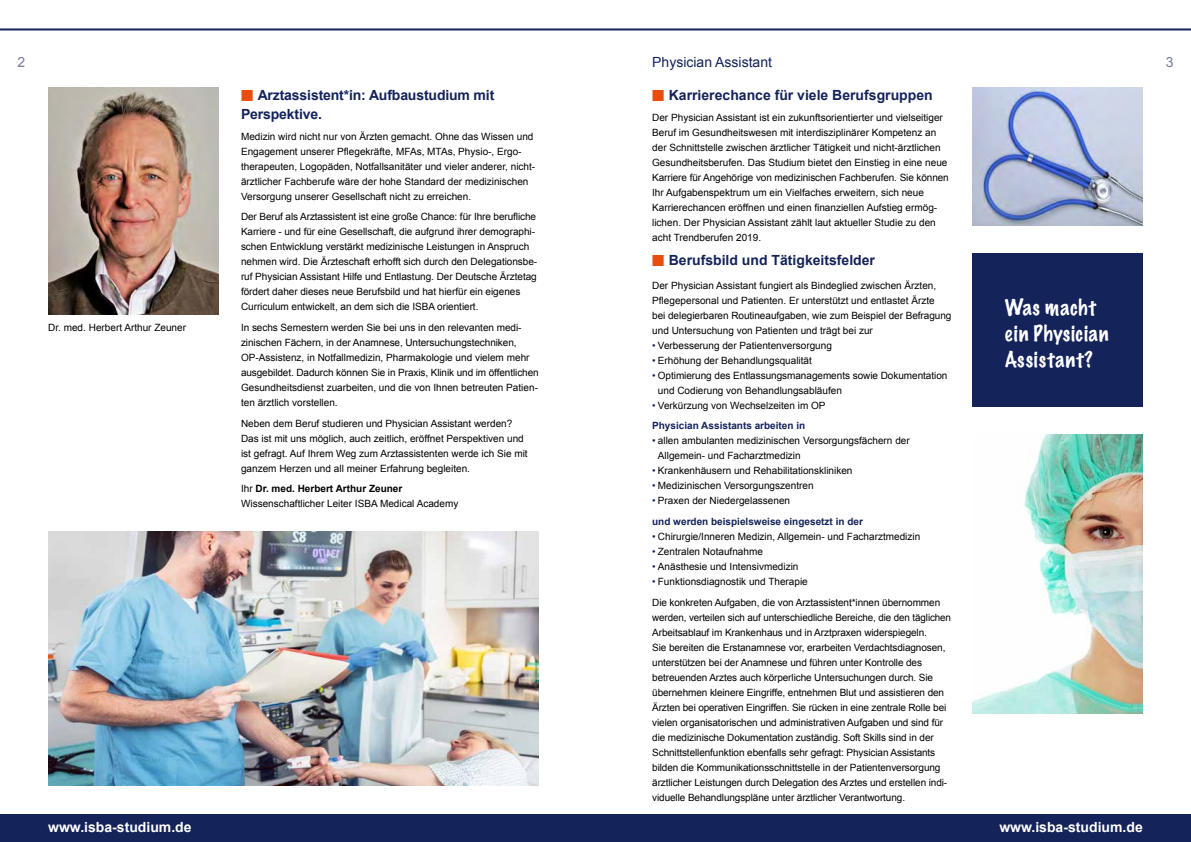
<style>
.page{position:relative;width:1191px;height:842px;background:#fff}
.page>*{position:absolute;margin:0;border:0;box-sizing:border-box;transform-origin:0 0}
.t1{font:100 20px/26px "Marker Felt";letter-spacing:.04em;color:#fff}
.t2{font:700 14px/19px "Arial";color:#14235a}
.t3{font:700 14px "Arial";color:#fff}
.t4{font:14px "Arial";color:#14235a}
.t5{font:14px "Arial";color:#777aa4}
.t6{font:10px/15px "Arial";color:#000}
.t7{font:700 10px/20.7px "Arial";color:#14235a}
.s1{color:#e94e0f}
.s2{font-weight:700}
.s3{color:#14235a}
.s4{font-weight:700;color:#14235a}
.s5{font-weight:400}
.s6{font-weight:400;color:#000}
</style>
<div class="page">
<hr style="left:0;top:28px;width:1191px;height:2px;background:#14235a">
<div style="left:0;top:814px;width:1191px;height:28px;background:#14235a"></div>
<img style="left:48px;top:531px;width:491px;height:254px">
<img style="left:48px;top:88px;width:170px;height:227px">
<img style="left:972px;top:434px;width:170px;height:280px">
<div style="left:972px;top:253px;width:170px;height:153px;background:#14235a"></div>
<img style="left:972px;top:88px;width:170px;height:137px">
<h2 class="t4" style="left:652px;top:53px;width:121px">Physician Assistant</h2>
<h2 class="t5" style="left:17px;top:53px;width:9px">2</h2>
<h2 class="t5" style="left:1166px;top:53px;width:9px">3</h2>
<p class="t6" style="left:48px;top:320px;width:139px">Dr. med. Herbert Arthur Zeuner</p>
<h2 class="t2" style="left:241px;top:86px;width:255px"><span class="s1">■</span> Arztassistent*in: Aufbaustudium mit<br>Perspektive.</h2>
<p class="t6" style="left:241px;top:129px;width:296px">Medizin wird nicht nur von Ärzten gemacht. Ohne das Wissen und Engagement unserer Pflegekräfte, MFAs, MTAs, Physio-, Ergo&shy;therapeuten, Logopäden, Notfallsanitäter und vieler anderer, nicht&shy;ärztlicher Fachberufe wäre der hohe Standard der medizinischen Versorgung unserer Gesellschaft nicht zu erreichen.</p>
<p class="t6" style="left:241px;top:209px;width:298px">Der Beruf als Arztassistent ist eine große Chance: für Ihre berufliche Karriere - und für eine Gesellschaft, die aufgrund ihrer demographi&shy;schen Entwicklung verstärkt medizinische Leistungen in Anspruch nehmen wird. Die Ärzteschaft erhofft sich durch den Delegationsbe&shy;ruf Physician Assistant Hilfe und Entlastung. Der Deutsche Ärztetag fördert daher dieses neue Berufsbild und hat hierfür ein eigenes Curriculum entwickelt, an dem sich die ISBA orientiert.</p>
<p class="t6" style="left:241px;top:320px;width:299px">In sechs Semestern werden Sie bei uns in den relevanten medi&shy;zinischen Fächern, in der Anamnese, Untersuchungstechniken, OP-Assistenz, in Notfallmedizin, Pharmakologie und vielem mehr ausgebildet. Dadurch können Sie in Praxis, Klinik und im öffentlichen Gesundheitsdienst zuarbeiten, und die von Ihnen betreuten Patien&shy;ten ärztlich vorstellen.</p>
<p class="t6" style="left:241px;top:416px;width:288px">Neben dem Beruf studieren und Physician Assistant werden?<br>Das ist mit uns möglich, auch zeitlich, eröffnet Perspektiven und ist gefragt. Auf Ihrem Weg zum Arztassistenten werde ich Sie mit ganzem Herzen und all meiner Erfahrung begleiten.</p>
<p class="t6" style="left:241px;top:481px;width:219px">Ihr <span class="s2">Dr. med. Herbert Arthur Zeuner<br></span>Wissenschaftlicher Leiter ISBA Medical Academy</p>
<h2 class="t2" style="left:652px;top:86px;width:282px"><span class="s1">■</span> Karrierechance für viele Berufsgruppen</h2>
<p class="t6" style="left:652px;top:110px;width:298px">Der Physician Assistant ist ein zukunftsorientierter und vielseitiger Beruf im Gesundheitswesen mit interdisziplinärer Kompetenz an der Schnittstelle zwischen ärztlicher Tätigkeit und nicht-ärztlichen Gesundheitsberufen. Das Studium bietet den Einstieg in eine neue Karriere für Angehörige von medizinischen Fachberufen. Sie können Ihr Aufgabenspektrum um ein Vielfaches erweitern, sich neue Karrierechancen eröffnen und einen finanziellen Aufstieg ermög&shy;lichen. Der Physician Assistant zählt laut aktueller Studie zu den acht Trendberufen 2019.</p>
<h2 class="t2" style="left:652px;top:251px;width:224px"><span class="s1">■</span> Berufsbild und Tätigkeitsfelder</h2>
<p class="t6" style="left:652px;top:278px;width:301px">Der Physician Assistant fungiert als Bindeglied zwischen Ärzten, Pflegepersonal und Patienten. Er unterstützt und entlastet Ärzte<br>bei delegierbaren Routineaufgaben, wie zum Beispiel der Befragung und Untersuchung von Patienten und trägt bei zur</p>
<p class="t6" style="left:652px;top:338px;width:181px"><span class="s3">•</span> Verbesserung der Patientenversorgung</p>
<p class="t6" style="left:652px;top:353px;width:161px"><span class="s3">•</span> Erhöhung der Behandlungsqualität</p>
<p class="t6" style="left:658px;top:368px;width:291px;text-indent:-6px"><span class="s3">•</span> Optimierung des Entlassungsmanagements sowie Dokumentation und Codierung von Behandlungsabläufen</p>
<p class="t6" style="left:652px;top:395px;width:175px;line-height:20.7px"><span class="s3">•</span> Verkürzung von Wechselzeiten im OP<br><span class="s4">Physician Assistants arbeiten in</span></p>
<p class="t6" style="left:658px;top:433px;width:253px;text-indent:-6px"><span class="s3">•</span> allen ambulanten medizinischen Versorgungsfächern der<br>Allgemein- und Facharztmedizin</p>
<p class="t6" style="left:652px;top:463px;width:202px"><span class="s3">•</span> Krankenhäusern und Rehabilitationskliniken</p>
<p class="t6" style="left:652px;top:478px;width:163px"><span class="s3">•</span> Medizinischen Versorgungszentren</p>
<p class="t7" style="left:652px;top:491px;width:212px"><span class="s5">•</span> <span class="s6">Praxen der Niedergelassenen<br></span>und werden beispielsweise eingesetzt in der</p>
<p class="t6" style="left:652px;top:529px;width:270px"><span class="s3">•</span> Chirurgie/Inneren Medizin, Allgemein- und Facharztmedizin</p>
<p class="t6" style="left:652px;top:544px;width:112px"><span class="s3">•</span> Zentralen Notaufnahme</p>
<p class="t6" style="left:652px;top:559px;width:148px"><span class="s3">•</span> Anästhesie und Intensivmedizin</p>
<p class="t6" style="left:652px;top:571px;width:289px;line-height:20.7px"><span class="s3">•</span> Funktionsdiagnostik und Therapie<br>Die konkreten Aufgaben, die von Arztassistent*innen übernommen</p>
<p class="t6" style="left:652px;top:610px;width:300px">werden, verteilen sich auf unterschiedliche Bereiche, die den täglichen Arbeitsablauf im Krankenhaus und in Arztpraxen widerspiegeln.<br>Sie bereiten die Erstanamnese vor, erarbeiten Verdachtsdiagnosen, unterstützen bei der Anamnese und führen unter Kontrolle des betreuenden Arztes auch körperliche Untersuchungen durch. Sie übernehmen kleinere Eingriffe, entnehmen Blut und assistieren den Ärzten bei operativen Eingriffen. Sie rücken in eine zentrale Rolle bei vielen organisatorischen und administrativen Aufgaben und sind für die medizinische Dokumentation zuständig. Soft Skills sind in der Schnittstellenfunktion ebenfalls sehr gefragt: Physician Assistants bilden die Kommunikationsschnittstelle in der Patientenversorgung ärztlicher Leistungen durch Delegation des Arztes und erstellen indi&shy;viduelle Behandlungspläne unter ärztlicher Verantwortung.</p>
<h1 class="t1" style="left:1005px;top:294px;width:105px">Was macht ein Physician<br>Assistant?</h1>
<h2 class="t3" style="left:48px;top:818px;width:145px">www.isba-studium.de</h2>
<h2 class="t3" style="left:999px;top:818px;width:145px">www.isba-studium.de</h2>
</div>
